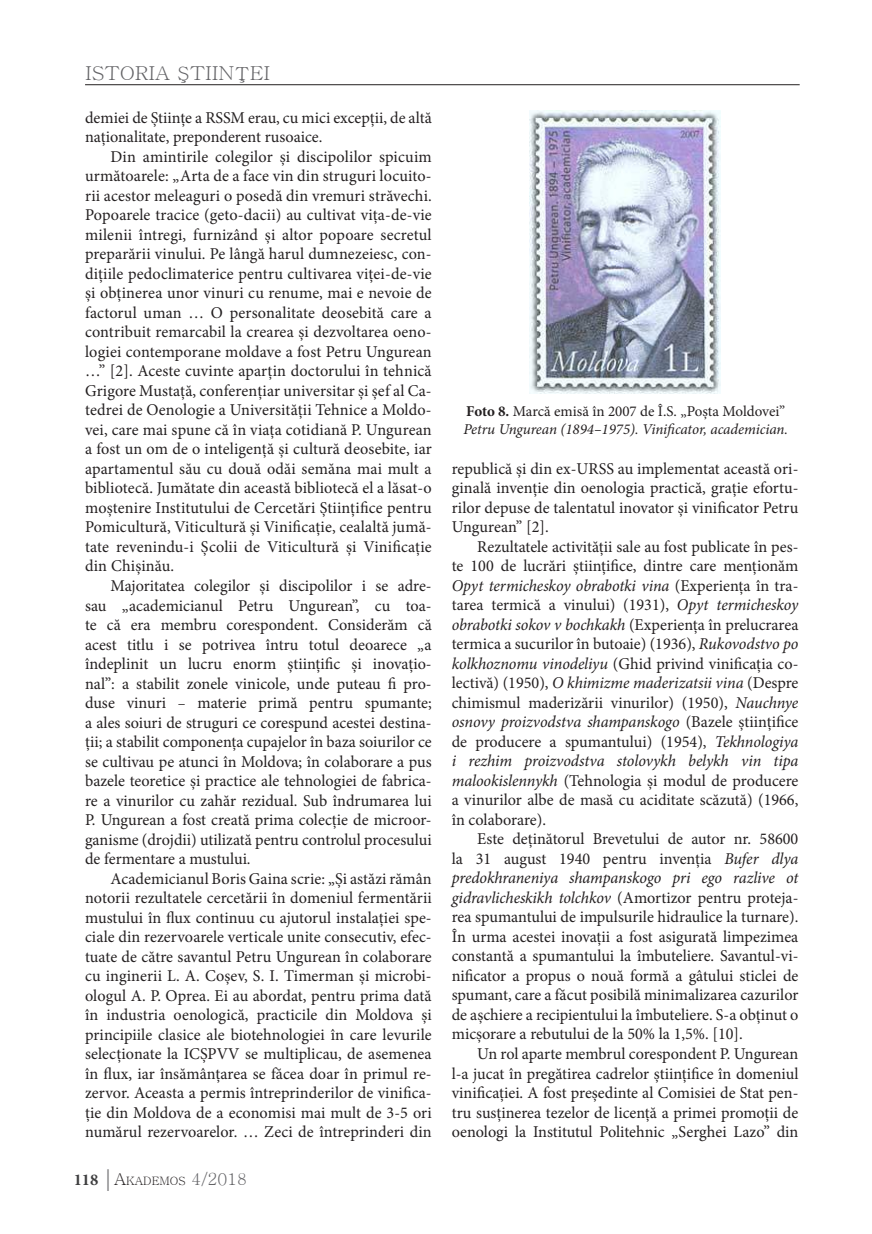
<style>
.page{position:relative;width:872px;height:1234px;background:#fff}
.page>*{position:absolute;margin:0;border:0;box-sizing:border-box;transform-origin:0 0}
.t1{font:19.2px "Batang";color:#636366;scale:1.06 1}
.t2{font:16.5px/19.5px "Minion Pro";color:#231f20;text-align:justify}
.t3{font:italic 15px/18px "Minion Pro";letter-spacing:-.005em;color:#231f20}
.t4{font:11.55px "Batang";color:#231f20}
.s1{font-size:15px}
.s2{font-family:"Minion Pro";font-weight:700;font-size:16.5px;color:#3e3e3f}
.s3{font-family:"Garamond";font-size:24px;color:#636366}
.s4{font-size:16.5px}
.s5{font-size:16.5px;color:#636366}
.s6{font-weight:700;font-style:normal}
.s7{font-style:normal}
.s8{font-style:italic}
</style>
<div class="page">
<hr style="left:85px;top:84px;width:714px;height:1px;background:#231f20">
<img style="left:530px;top:111px;width:190px;height:283px">
<p class="t1" style="left:85px;top:64px;width:176px">ISTORIA ŞTIINŢEI</p>
<p class="t2" style="left:85px;top:108px;width:348px">demiei de Științe a RSSM erau, cu mici excepții, de altă naționalitate, preponderent rusoaice.</p>
<p class="t2" style="left:85px;top:147px;width:348px;text-indent:26px">Din amintirile colegilor și discipolilor spicuim următoarele: „Arta de a face vin din struguri locuito&shy;rii acestor meleaguri o posedă din vremuri străvechi.<br>Popoarele tracice (geto-dacii) au cultivat vița-de-vie milenii întregi, furnizând și altor popoare secretul preparării vinului. Pe lângă harul dumnezeiesc, con&shy;dițiile pedoclimaterice pentru cultivarea viței-de-vie și obținerea unor vinuri cu renume, mai e nevoie de factorul uman … O personalitate deosebită care a contribuit remarcabil la crearea și dezvoltarea oeno&shy;logiei contemporane moldave a fost Petru Ungurean …” [2]. Aceste cuvinte aparțin doctorului în tehnică Grigore Mustață, conferențiar universitar și șef al Ca&shy;tedrei de Oenologie a Universității Tehnice a Moldo&shy;vei, care mai spune că în viața cotidiană P. Ungurean a fost un om de o inteligență și cultură deosebite, iar apartamentul său cu două odăi semăna mai mult a bibliotecă. Jumătate din această bibliotecă el a lăsat-o moștenire Institutului de Cercetări Științifice pentru Pomicultură, Viticultură și Vinificație, cealaltă jumă&shy;tate revenindu-i Școlii de Viticultură și Vinificație din Chișinău.</p>
<p class="t2" style="left:85px;top:576px;width:348px;text-indent:26px">Majoritatea colegilor și discipolilor i se adre&shy;sau „academicianul Petru Ungurean”, cu toa&shy;te că era membru corespondent. Considerăm că acest titlu i se potrivea întru totul deoarece „a îndeplinit un lucru enorm științific și inovațio&shy;nal”: a stabilit zonele vinicole, unde puteau fi pro&shy;duse vinuri <span class="s1">–</span> materie primă pentru spumante; a ales soiuri de struguri ce corespund acestei destina&shy;ții; a stabilit componența cupajelor în baza soiurilor ce se cultivau pe atunci în Moldova; în colaborare a pus bazele teoretice și practice ale tehnologiei de fabrica&shy;re a vinurilor cu zahăr rezidual. Sub îndrumarea lui P. Ungurean a fost creată prima colecție de microor&shy;ganisme (drojdii) utilizată pentru controlul procesului de fermentare a mustului.</p>
<p class="t2" style="left:85px;top:868px;width:348px;text-indent:26px">Academicianul Boris Gaina scrie: „Și astăzi rămân notorii rezultatele cercetării în domeniul fermentării mustului în flux continuu cu ajutorul instalației spe&shy;ciale din rezervoarele verticale unite consecutiv, efec&shy;tuate de către savantul Petru Ungurean în colaborare cu inginerii L. A. Coșev, S. I. Timerman și microbi&shy;ologul A. P. Oprea. Ei au abordat, pentru prima dată în industria oenologică, practicile din Moldova și principiile clasice ale biotehnologiei în care levurile selecționate la ICȘPVV se multiplicau, de asemenea în flux, iar însămânțarea se făcea doar în primul re&shy;zervor. Aceasta a permis întreprinderilor de vinifica&shy;ție din Moldova de a economisi mai mult de 3-5 ori numărul rezervoarelor. … Zeci de întreprinderi din</p>
<p class="t4" style="left:74px;top:1175px;width:175px"><span class="s2">118</span> <span class="s3">|</span><span class="s4">A</span>KADEMOS <span class="s5">4/2018</span></p>
<p class="t3" style="left:463px;top:402px;width:326px"><span class="s6">Foto 8.</span> <span class="s7">Marcă emisă în 2007 de Î.S. „Poșta Moldovei”<br></span>Petru Ungurean (1894–1975). Vinificator, academician.</p>
<p class="t2" style="left:452px;top:458px;width:348px">republică și din ex-URSS au implementat această ori&shy;ginală invenție din oenologia practică, grație efortu&shy;rilor depuse de talentatul inovator și vinificator Petru Ungurean” [2].</p>
<p class="t2" style="left:452px;top:536px;width:348px;text-indent:26px">Rezultatele activității sale au fost publicate în pes&shy;te 100 de lucrări științifice, dintre care menționăm <span class="s8">Opyt termicheskoy obrabotki vina</span> (Experiența în tra&shy;tarea termică a vinului) (1931), <span class="s8">Opyt termicheskoy obrabotki sokov v bochkakh</span> (Experiența în prelucrarea termica a sucurilor în butoaie) (1936), <span class="s8">Rukovodstvo po kolkhoznomu vinodeliyu</span> (Ghid privind vinificația co&shy;lectivă) (1950), <span class="s8">O khimizme maderizatsii vina</span> (Despre chimismul maderizării vinurilor) (1950), <span class="s8">Nauchnye osnovy proizvodstva shampanskogo</span> (Bazele științifice de producere a spumantului) (1954), <span class="s8">Tekhnologiya i rezhim proizvodstva stolovykh belykh vin tipa malookislennykh</span> (Tehnologia și modul de producere a vinurilor albe de masă cu aciditate scăzută) (1966, în colaborare).</p>
<p class="t2" style="left:452px;top:829px;width:348px;text-indent:26px">Este deținătorul Brevetului de autor nr. 58600 la 31 august 1940 pentru invenția <span class="s8">Bufer dlya predokhraneniya shampanskogo pri ego razlive ot gidravlicheskikh tolchkov</span> (Amortizor pentru proteja&shy;rea spumantului de impulsurile hidraulice la turnare).<br>În urma acestei inovații a fost asigurată limpezimea constantă a spumantului la îmbuteliere. Savantul-vi&shy;nificator a propus o nouă formă a gâtului sticlei de spumant, care a făcut posibilă minimalizarea cazurilor de așchiere a recipientului la îmbuteliere. S-a obținut o micșorare a rebutului de la 50% la 1,5%. [10].</p>
<p class="t2" style="left:452px;top:1043px;width:348px;text-indent:26px">Un rol aparte membrul corespondent P. Ungurean l-a jucat în pregătirea cadrelor științifice în domeniul vinificației. A fost președinte al Comisiei de Stat pen&shy;tru susținerea tezelor de licență a primei promoții de oenologi la Institutul Politehnic „Serghei Lazo” din</p>
</div>
